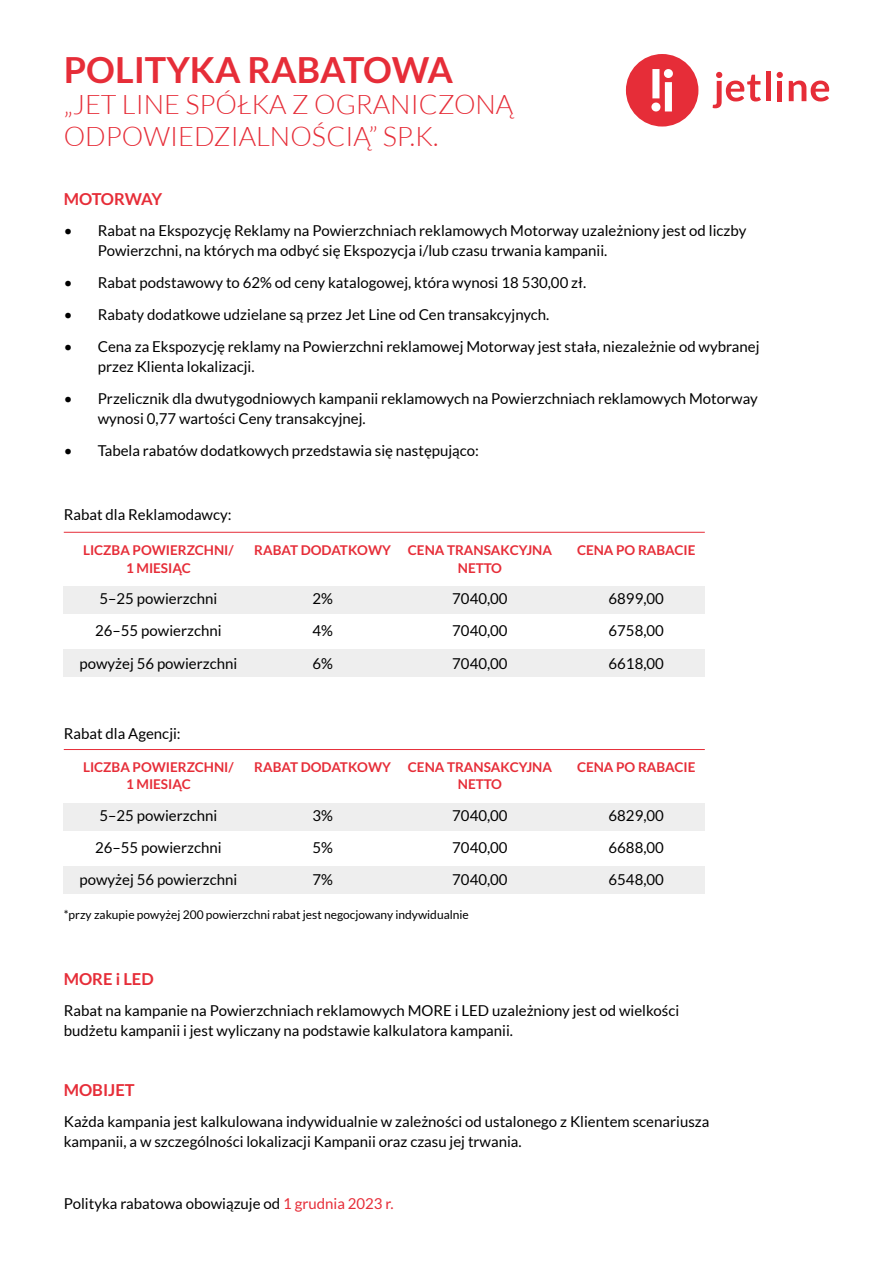
<style>
.page{position:relative;width:893px;height:1263px;background:#fff}
.page>*{position:absolute;margin:0;border:0;box-sizing:border-box;transform-origin:0 0}
.t1{font:700 36px "Lato";color:#e62d38}
.t2{font:300 27px/31.5px "Lato";color:#e62d38}
.t3{font:700 16.5px "Lato";color:#e62d38}
.t4{font:700 16.5px "Lato";letter-spacing:-.04em;color:#e62d38}
.t5{font:15px/32.2px "Lato";color:#000;text-align:justify}
.t6{font:700 13.5px/17.9px "Lato";color:#e62d38;text-align:center}
.t7{font:12px "Lato";color:#000}
.s1{color:#e62d38}
</style>
<div class="page">
<svg style="left:713px;top:72px;width:48px;height:36px"></svg>
<div style="left:766px;top:72px;width:5px;height:29px;background:#e62d38"></div>
<svg style="left:777px;top:72px;width:6px;height:6px"></svg>
<div style="left:777px;top:81px;width:5px;height:20px;background:#e62d38"></div>
<svg style="left:789px;top:81px;width:40px;height:20px"></svg>
<svg style="left:626px;top:54px;width:72px;height:73px"></svg>
<div style="left:64px;top:649px;width:641px;height:28px;background:#eee"></div>
<div style="left:64px;top:586px;width:641px;height:28px;background:#eee"></div>
<div style="left:64px;top:866px;width:641px;height:27px;background:#eee"></div>
<div style="left:64px;top:803px;width:641px;height:28px;background:#eee"></div>
<hr style="left:64px;top:532px;width:641px;height:1px;background:#e62d38">
<hr style="left:64px;top:749px;width:641px;height:1px;background:#e62d38">
<h1 class="t1" style="left:64px;top:49px;width:391px">POLITYKA RABATOWA</h1>
<h2 class="t2" style="left:64px;top:89px;width:451px">„JET LINE SPÓŁKA Z OGRANICZONĄ<br>ODPOWIEDZIALNOŚCIĄ” SP.K.</h2>
<p class="t4" style="left:64px;top:189px;width:100px">MOTORWAY</p>
<p class="t5" style="left:98px;top:221px;width:650px;line-height:19.5px;text-indent:-34px">• Rabat na Ekspozycję Reklamy na Powierzchniach reklamowych Motorway uzależniony jest od liczby<br>Powierzchni, na których ma odbyć się Ekspozycja i/lub czasu trwania kampanii.</p>
<p class="t5" style="left:64px;top:266px;width:524px">• Rabat podstawowy to 62% od ceny katalogowej, która wynosi 18 530,00 zł.</p>
<p class="t5" style="left:64px;top:298px;width:487px">• Rabaty dodatkowe udzielane są przez Jet Line od Cen transakcyjnych.</p>
<p class="t5" style="left:98px;top:337px;width:663px;line-height:19.5px;text-indent:-34px">• Cena za Ekspozycję reklamy na Powierzchni reklamowej Motorway jest stała, niezależnie od wybranej przez Klienta lokalizacji.</p>
<p class="t5" style="left:98px;top:389px;width:661px;line-height:19.5px;text-indent:-34px">• Przelicznik dla dwutygodniowych kampanii reklamowych na Powierzchniach reklamowych Motorway wynosi 0,77 wartości Ceny transakcyjnej.</p>
<p class="t5" style="left:64px;top:434px;width:417px">• Tabela rabatów dodatkowych przedstawia się następująco:</p>
<p class="t5" style="left:64px;top:499px;width:169px">Rabat dla Reklamodawcy:</p>
<p class="t6" style="left:83px;top:541px;width:152px">LICZBA POWIERZCHNI/<br>1 MIESIĄC</p>
<p class="t5" style="left:79px;top:582px;width:159px;text-align:center">5–25 powierzchni<br>26–55 powierzchni powyżej 56 powierzchni</p>
<p class="t6" style="left:254px;top:541px;width:138px">RABAT DODATKOWY</p>
<p class="t5" style="left:312px;top:582px;width:22px">2% 4% 6%</p>
<p class="t6" style="left:408px;top:541px;width:146px">CENA TRANSAKCYJNA<br>NETTO</p>
<p class="t5" style="left:452px;top:582px;width:57px">7040,00<br>7040,00<br>7040,00</p>
<p class="t5" style="left:64px;top:717px;width:118px">Rabat dla Agencji:</p>
<p class="t6" style="left:83px;top:757px;width:152px">LICZBA POWIERZCHNI/<br>1 MIESIĄC</p>
<p class="t5" style="left:79px;top:799px;width:159px;text-align:center">5–25 powierzchni<br>26–55 powierzchni powyżej 56 powierzchni</p>
<p class="t6" style="left:254px;top:757px;width:138px">RABAT DODATKOWY</p>
<p class="t5" style="left:312px;top:799px;width:22px">3% 5% 7%</p>
<p class="t6" style="left:408px;top:757px;width:146px">CENA TRANSAKCYJNA<br>NETTO</p>
<p class="t5" style="left:452px;top:799px;width:57px">7040,00<br>7040,00<br>7040,00</p>
<p class="t7" style="left:64px;top:908px;width:407px">*przy zakupie powyżej 200 powierzchni rabat jest negocjowany indywidualnie</p>
<p class="t6" style="left:577px;top:541px;width:120px">CENA PO RABACIE</p>
<p class="t5" style="left:609px;top:582px;width:57px">6899,00<br>6758,00<br>6618,00</p>
<p class="t6" style="left:577px;top:757px;width:120px">CENA PO RABACIE</p>
<p class="t5" style="left:609px;top:799px;width:57px">6829,00<br>6688,00<br>6548,00</p>
<p class="t3" style="left:64px;top:969px;width:91px">MORE i LED</p>
<p class="t5" style="left:64px;top:1001px;width:617px;line-height:19.5px">Rabat na kampanie na Powierzchniach reklamowych MORE i LED uzależniony jest od wielkości budżetu kampanii i jest wyliczany na podstawie kalkulatora kampanii.</p>
<p class="t3" style="left:64px;top:1080px;width:72px">MOBIJET</p>
<p class="t5" style="left:64px;top:1112px;width:647px;line-height:19.5px">Każda kampania jest kalkulowana indywidualnie w zależności od ustalonego z Klientem scenariusza kampanii, a w szczególności lokalizacji Kampanii oraz czasu jej trwania.</p>
<p class="t5" style="left:64px;top:1187px;width:331px">Polityka rabatowa obowiązuje od <span class="s1">1 grudnia 2023 r.</span></p>
</div>
